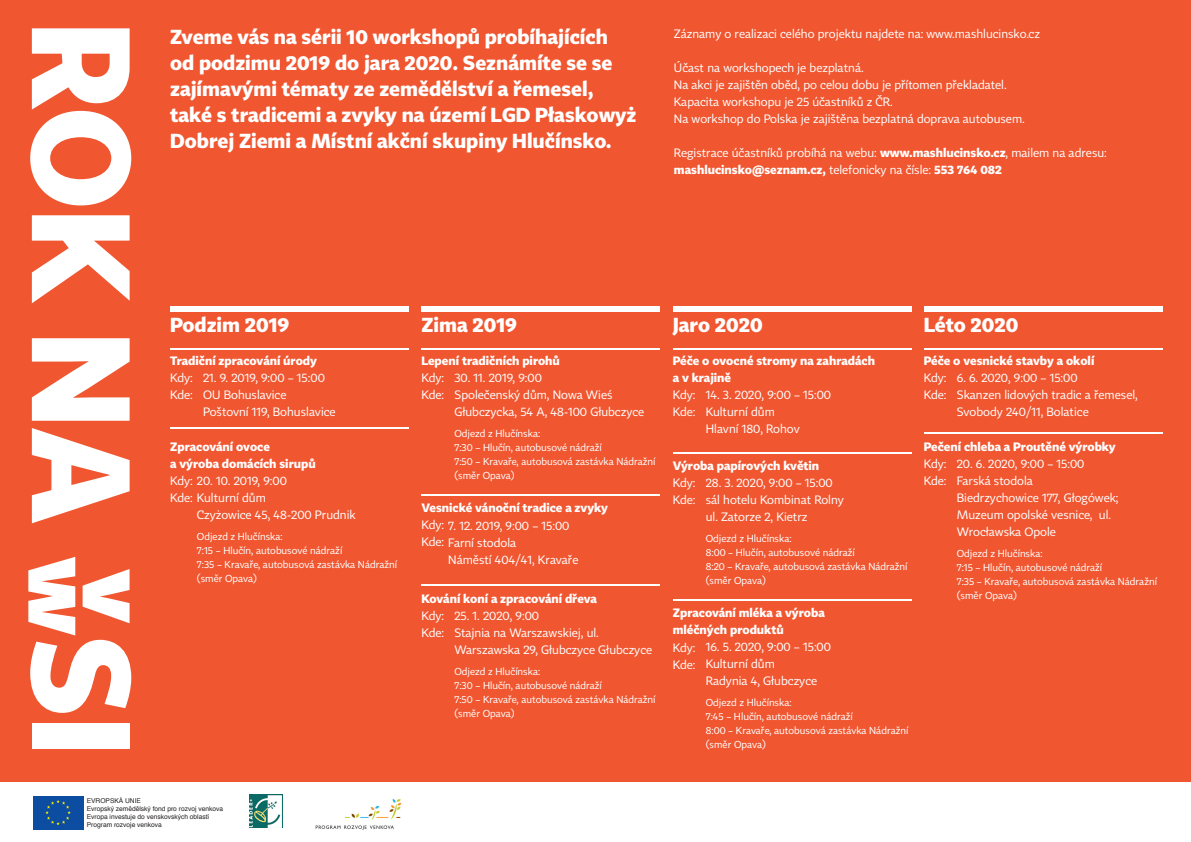
<style>
.page{position:relative;width:1191px;height:842px;background:#fff}
.page>*{position:absolute;margin:0;border:0;box-sizing:border-box;transform-origin:0 0}
.t1{font:700 20px/26px "Tabac Sans";color:#fff}
.t2{font:12px/17px "Tabac Sans";color:#fff}
.t3{font:700 12px/17px "Tabac Sans";color:#fff}
.t4{font:10px/14px "Tabac Sans";color:#fff}
.t5{font:6.6px/7.9px "Helvetica";color:#231f20}
.s1{font-weight:700}
</style>
<div class="page">
<div style="left:0;top:0;width:1191px;height:781px;background:#f05630"></div>
<svg style="left:30px;top:28px;width:101px;height:177px"></svg>
<svg style="left:32px;top:215px;width:98px;height:88px"></svg>
<svg style="left:32px;top:338px;width:98px;height:83px"></svg>
<svg style="left:32px;top:428px;width:98px;height:95px"></svg>
<div style="left:32px;top:723px;width:98px;height:25px;background:#fff"></div>
<svg style="left:28px;top:557px;width:103px;height:156px"></svg>
<div style="left:170px;top:306px;width:239px;height:5px;background:#fff"></div>
<div style="left:421px;top:306px;width:239px;height:5px;background:#fff"></div>
<div style="left:673px;top:306px;width:238px;height:5px;background:#fff"></div>
<div style="left:923px;top:306px;width:239px;height:5px;background:#fff"></div>
<hr style="left:170px;top:348px;width:239px;height:1px;background:#fff">
<hr style="left:170px;top:428px;width:239px;height:1px;background:#fff">
<hr style="left:421px;top:348px;width:239px;height:1px;background:#fff">
<hr style="left:673px;top:348px;width:238px;height:1px;background:#fff">
<hr style="left:923px;top:348px;width:239px;height:1px;background:#fff">
<hr style="left:421px;top:495px;width:239px;height:1px;background:#fff">
<hr style="left:421px;top:584px;width:239px;height:1px;background:#fff">
<hr style="left:673px;top:452px;width:238px;height:1px;background:#fff">
<hr style="left:923px;top:433px;width:239px;height:1px;background:#fff">
<hr style="left:673px;top:599px;width:238px;height:1px;background:#fff">
<img style="left:315px;top:799px;width:87px;height:31px">
<img style="left:250px;top:795px;width:33px;height:33px">
<svg style="left:33px;top:796px;width:51px;height:34px"></svg>
<div style="left:33px;top:796px;width:50px;height:33px;background:#0d4da1"></div>
<svg style="left:45px;top:800px;width:26px;height:25px"></svg>
<h1 class="t1" style="left:170px;top:24px;width:468px">Zveme vás na sérii 10 workshopů probíhajících od podzimu 2019 do jara 2020. Seznámíte se se zajímavými tématy ze zemědělství a řemesel, také s tradicemi a zvyky na území LGD Płaskowyż Dobrej Ziemi a Místní akční skupiny Hlučínsko.</h1>
<p class="t2" style="left:674px;top:25px;width:367px">Záznamy o realizaci celého projektu najdete na: www.mashlucinsko.cz</p>
<p class="t2" style="left:674px;top:59px;width:352px">Účast na workshopech je bezplatná.<br>Na akci je zajištěn oběd, po celou dobu je přítomen překladatel.<br>Kapacita workshopu je 25 účastníků z ČR.<br>Na workshop do Polska je zajištěna bezplatná doprava autobusem.</p>
<p class="t2" style="left:674px;top:144px;width:434px">Registrace účastníků probíhá na webu: <span class="s1">www.mashlucinsko.cz</span>, mailem na adresu: <span class="s1">mashlucinsko@seznam.cz,</span> telefonicky na čísle: <span class="s1">553 764 082</span></p>
<h1 class="t1" style="left:170px;top:312px;width:121px">Podzim 2019</h1>
<h1 class="t1" style="left:421px;top:312px;width:97px">Zima 2019</h1>
<h1 class="t1" style="left:673px;top:312px;width:91px">Jaro 2020</h1>
<h1 class="t1" style="left:923px;top:312px;width:96px">Léto 2020</h1>
<p class="t3" style="left:170px;top:352px;width:148px">Tradiční zpracování úrody</p>
<p class="t2" style="left:170px;top:370px;width:24px">Kdy:<br>Kde:</p>
<p class="t3" style="left:421px;top:352px;width:140px">Lepení tradičních pirohů</p>
<p class="t2" style="left:421px;top:370px;width:24px">Kdy:<br>Kde:</p>
<p class="t3" style="left:673px;top:352px;width:204px">Péče o ovocné stromy na zahradách a v krajině</p>
<p class="t2" style="left:673px;top:387px;width:24px">Kdy:<br>Kde:</p>
<p class="t3" style="left:923px;top:352px;width:172px">Péče o vesnické stavby a okolí</p>
<p class="t2" style="left:923px;top:370px;width:24px">Kdy:<br>Kde:</p>
<p class="t2" style="left:956px;top:370px;width:182px">6. 6. 2020, 9:00 – 15:00<br>Skanzen lidových tradic a řemesel,<br>Svobody 240/11, Bolatice</p>
<p class="t2" style="left:203px;top:370px;width:134px">21. 9. 2019, 9:00 – 15:00<br>OU Bohuslavice<br>Poštovní 119, Bohuslavice</p>
<p class="t2" style="left:454px;top:370px;width:191px">30. 11. 2019, 9:00<br>Společenský dům, Nowa Wieś<br>Głubczycka, 54 A, 48-100 Głubczyce</p>
<p class="t4" style="left:454px;top:427px;width:202px">Odjezd z Hlučínska:<br>7:30 – Hlučín, autobusové nádraží<br>7:50 – Kravaře, autobusová zastávka Nádražní (směr Opava)</p>
<p class="t2" style="left:706px;top:387px;width:127px">14. 3. 2020, 9:00 – 15:00<br>Kulturní dům<br>Hlavní 180, Rohov</p>
<p class="t3" style="left:923px;top:438px;width:193px">Pečení chleba a Proutěné výrobky</p>
<p class="t2" style="left:923px;top:455px;width:24px">Kdy:<br>Kde:</p>
<p class="t3" style="left:170px;top:438px;width:147px">Zpracování ovoce<br>a výroba domácích sirupů</p>
<p class="t2" style="left:170px;top:472px;width:118px">Kdy: 20. 10. 2019, 9:00<br>Kde: Kulturní dům</p>
<p class="t2" style="left:956px;top:455px;width:163px">20. 6. 2020, 9:00 – 15:00<br>Farská stodola<br>Biedrzychowice 177, Głogówek;<br>Muzeum opolské vesnice, ul.<br>Wrocławska Opole</p>
<p class="t4" style="left:956px;top:546px;width:202px">Odjezd z Hlučínska:<br>7:15 – Hlučín, autobusové nádraží<br>7:35 – Kravaře, autobusová zastávka Nádražní (směr Opava)</p>
<p class="t3" style="left:673px;top:457px;width:148px">Výroba papírových květin</p>
<p class="t2" style="left:673px;top:474px;width:24px">Kdy:<br>Kde:</p>
<p class="t2" style="left:706px;top:474px;width:140px">28. 3. 2020, 9:00 – 15:00 sál hotelu Kombinat Rolny ul. Zatorze 2, Kietrz</p>
<p class="t4" style="left:706px;top:532px;width:203px">Odjezd z Hlučínska:<br>8:00 – Hlučín, autobusové nádraží<br>8:20 – Kravaře, autobusová zastávka Nádražní (směr Opava)</p>
<p class="t3" style="left:421px;top:500px;width:188px">Vesnické vánoční tradice a zvyky</p>
<p class="t2" style="left:421px;top:517px;width:24px">Kdy:<br>Kde:</p>
<p class="t2" style="left:197px;top:506px;width:160px">Czyżowice 45, 48-200 Prudnik</p>
<p class="t4" style="left:197px;top:530px;width:202px">Odjezd z Hlučínska:<br>7:15 – Hlučín, autobusové nádraží<br>7:35 – Kravaře, autobusová zastávka Nádražní (směr Opava)</p>
<p class="t2" style="left:448px;top:518px;width:132px">7. 12. 2019, 9:00 – 15:00<br>Farní stodola<br>Náměstí 404/41, Kravaře</p>
<p class="t3" style="left:421px;top:590px;width:177px">Kování koní a zpracování dřeva</p>
<p class="t2" style="left:421px;top:607px;width:24px">Kdy:<br>Kde:</p>
<p class="t3" style="left:673px;top:605px;width:153px">Zpracování mléka a výroba mléčných produktů</p>
<p class="t2" style="left:673px;top:639px;width:24px">Kdy:<br>Kde:</p>
<p class="t2" style="left:454px;top:607px;width:199px">25. 1. 2020, 9:00<br>Stajnia na Warszawskiej, ul.<br>Warszawska 29, Głubczyce Głubczyce</p>
<p class="t4" style="left:454px;top:664px;width:202px">Odjezd z Hlučínska:<br>7:30 – Hlučín, autobusové nádraží<br>7:50 – Kravaře, autobusová zastávka Nádražní (směr Opava)</p>
<p class="t2" style="left:706px;top:639px;width:127px">16. 5. 2020, 9:00 – 15:00<br>Kulturní dům<br>Radynia 4, Głubczyce</p>
<p class="t4" style="left:706px;top:696px;width:204px">Odjezd z Hlučínska:<br>7:45 – Hlučín, autobusové nádraží<br>8:00 – Kravaře, autobusová zastávka Nádražní (směr Opava)</p>
<p class="t5" style="left:87px;top:797px;width:138px">EVROPSKÁ UNIE<br>Evropský zemědělský fond pro rozvoj venkova<br>Evropa investuje do venskovských oblastí<br>Program rozvoje venkova</p>
</div>
